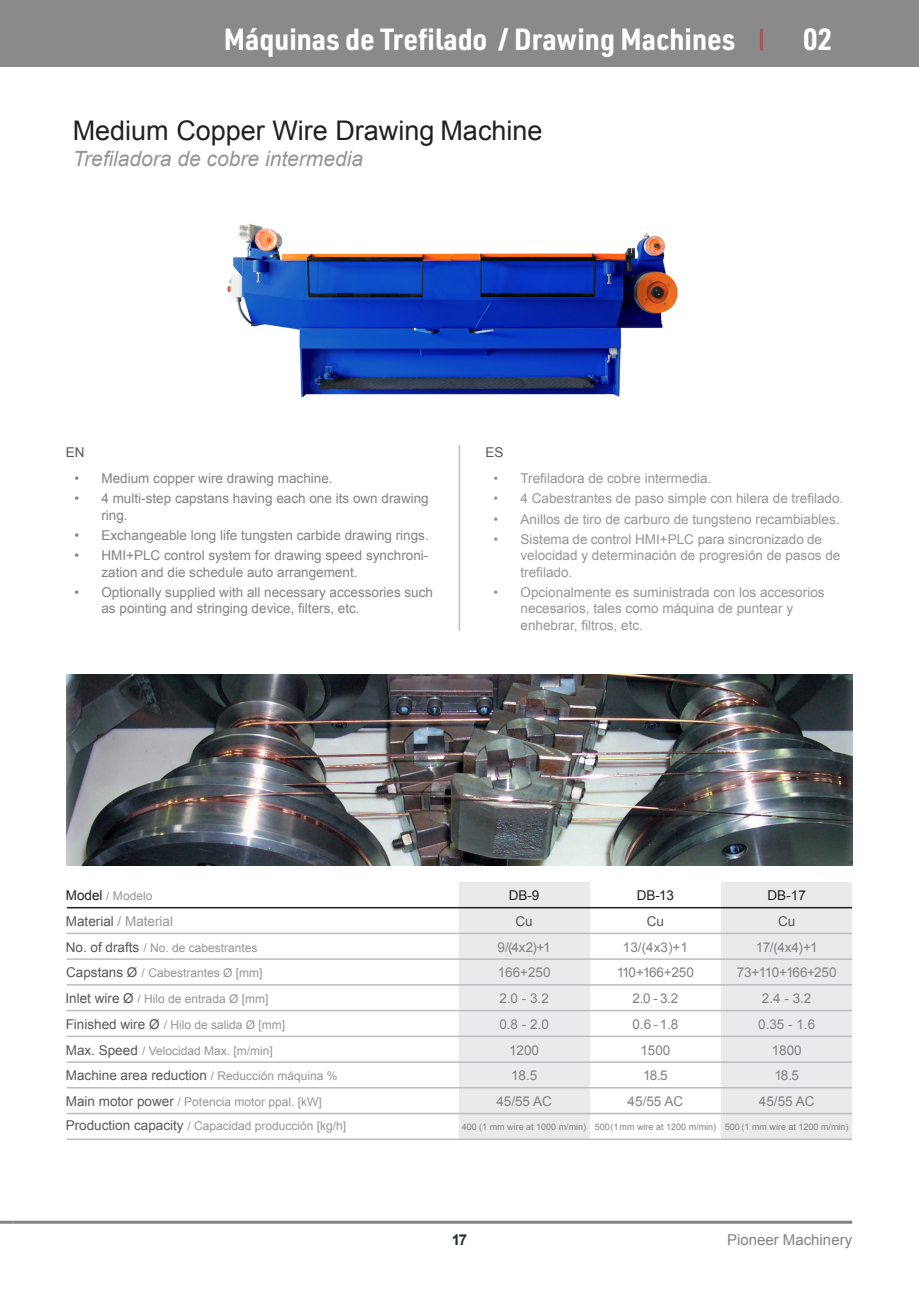
<style>
.page{position:relative;width:919px;height:1289px;background:#fff}
.page>*{position:absolute;margin:0;border:0;box-sizing:border-box;transform-origin:0 0}
.t1{font:700 30px "URWDIN Semi Cond";color:#fff}
.t2{font:27px "Arial";color:#231f20}
.t3{font:italic 21px "Arial";color:#939598}
.t4{font:15px "Arial";color:#808285}
.t5{font:700 15px "Arial";color:#1f2938}
.t6{font:13.5px/16.2px "Arial";color:#808285}
.t7{font:13.5px/16.2px "Arial";color:#939598}
.t8{font:13.5px "Arial";color:#57585a}
.t9{font:13.5px "Arial";color:#231f20}
.t10{font:13.5px "Arial";letter-spacing:-.05em;color:#808285}
.t11{font:12px "Arial";color:#939598}
.t12{font:9px "Arial";color:#808285}
.s1{font-size:13.5px;color:#231f20}
.s2{color:#57585a}
.s3{font-size:13.5px;color:#57585a}
.s4{font-size:12px;color:#939598}
</style>
<div class="page">
<hr style="left:458px;top:445px;width:2px;height:185px;background:#bcbdc0">
<svg style="left:0;top:1220px;width:13px;height:3px"></svg>
<div style="left:0;top:0;width:918px;height:67px;background:#8a8a8a"></div>
<hr style="left:13px;top:1220px;width:839px;height:3px;background:#808285">
<hr style="left:759px;top:29px;width:3px;height:21px;background:#c02426">
<img style="left:67px;top:674px;width:785px;height:191px">
<img style="left:227px;top:223px;width:451px;height:175px">
<div style="left:721px;top:882px;width:131px;height:257px;background:#e9eaeb"></div>
<div style="left:458px;top:882px;width:131px;height:257px;background:#e9eaeb"></div>
<hr style="left:67px;top:1009px;width:785px;height:2px;background:#bcbdc0">
<hr style="left:67px;top:984px;width:785px;height:1px;background:#bcbdc0">
<hr style="left:67px;top:958px;width:785px;height:1px;background:#bcbdc0">
<hr style="left:67px;top:932px;width:785px;height:2px;background:#bcbdc0">
<hr style="left:67px;top:906px;width:785px;height:2px;background:#231f20">
<hr style="left:67px;top:1086px;width:785px;height:2px;background:#bcbdc0">
<hr style="left:67px;top:1061px;width:785px;height:1px;background:#bcbdc0">
<hr style="left:67px;top:1035px;width:785px;height:2px;background:#bcbdc0">
<hr style="left:67px;top:1138px;width:785px;height:1px;background:#bcbdc0">
<hr style="left:67px;top:1112px;width:785px;height:2px;background:#bcbdc0">
<h1 class="t1" style="left:224px;top:19px;width:513px">Máquinas de Trefilado / Drawing Machines</h1>
<h1 class="t1" style="left:803px;top:19px;width:30px">02</h1>
<p class="t2" style="left:73px;top:113px;width:471px">Medium Copper Wire Drawing Machine</p>
<p class="t3" style="left:73px;top:145px;width:292px">Trefiladora de cobre intermedia</p>
<p class="t8" style="left:66px;top:443px;width:20px">EN</p>
<p class="t6" style="left:74px;top:470px;width:260px">• Medium copper wire drawing machine.</p>
<p class="t6" style="left:101px;top:490px;width:329px;text-indent:-27px">• 4 multi-step capstans having each one its own drawing ring.</p>
<p class="t6" style="left:74px;top:527px;width:356px">• Exchangeable long life tungsten carbide drawing rings.</p>
<p class="t6" style="left:101px;top:548px;width:328px;text-indent:-27px">• HMI+PLC control system for drawing speed synchroni&shy;zation and die schedule auto arrangement.</p>
<p class="t6" style="left:101px;top:584px;width:333px;text-indent:-27px">• Optionally supplied with all necessary accessories such as pointing and stringing device, filters, etc.</p>
<p class="t8" style="left:485px;top:443px;width:20px">ES</p>
<p class="t7" style="left:493px;top:470px;width:219px">• Trefiladora de cobre intermedia.</p>
<p class="t7" style="left:493px;top:490px;width:351px">• 4 Cabestrantes de paso simple con hilera de trefilado.</p>
<p class="t7" style="left:493px;top:511px;width:347px">• Anillos de tiro de carburo de tungsteno recambiables.</p>
<p class="t7" style="left:520px;top:531px;width:321px;text-indent:-27px">• Sistema de control HMI+PLC para sincronizado de velocidad y determinación de progresión de pasos de trefilado.</p>
<p class="t7" style="left:520px;top:584px;width:305px;text-indent:-27px">• Opcionalmente es suministrada con los accesorios necesarios, tales como máquina de puntear y enhebrar, filtros, etc.</p>
<p class="t11" style="left:66px;top:888px;width:88px"><span class="s1">Model</span> / Modelo</p>
<p class="t9" style="left:508px;top:886px;width:32px">DB-9</p>
<p class="t9" style="left:636px;top:886px;width:39px">DB-13</p>
<p class="t9" style="left:767px;top:886px;width:40px">DB-17</p>
<p class="t7" style="left:66px;top:913px;width:109px"><span class="s2">Material</span> / Material</p>
<p class="t8" style="left:515px;top:912px;width:19px">Cu</p>
<p class="t8" style="left:646px;top:912px;width:19px">Cu</p>
<p class="t8" style="left:778px;top:912px;width:19px">Cu</p>
<p class="t11" style="left:66px;top:939px;width:193px"><span class="s3">No. of drafts</span> / No. de cabestrantes</p>
<p class="t11" style="left:66px;top:965px;width:198px"><span class="s3">Capstans Ø</span> / Cabestrantes Ø [mm]</p>
<p class="t11" style="left:65px;top:991px;width:204px"><span class="s3">Inlet wire Ø</span> / Hilo de entrada Ø [mm]</p>
<p class="t11" style="left:66px;top:1016px;width:221px"><span class="s3">Finished wire Ø</span> / Hilo de salida Ø [mm]</p>
<p class="t11" style="left:66px;top:1042px;width:208px"><span class="s3">Max. Speed</span> / Velocidad Max. [m/min]</p>
<p class="t8" style="left:66px;top:1066px;width:273px">Machine area reduction <span class="s4">/ Reducción máquina %</span></p>
<p class="t11" style="left:66px;top:1093px;width:257px"><span class="s3">Main motor power</span> / Potencia motor ppal. [kW]</p>
<p class="t11" style="left:66px;top:1118px;width:282px"><span class="s3">Production capacity</span> / Capacidad producción [kg/h]</p>
<p class="t6" style="left:497px;top:938px;width:55px">9/(4x2)+1</p>
<p class="t6" style="left:623px;top:938px;width:66px">13/(4x3)+1</p>
<p class="t6" style="left:755px;top:939px;width:63px">17/(4x4)+1</p>
<p class="t6" style="left:497px;top:964px;width:54px">166+250</p>
<p class="t10" style="left:617px;top:963px;width:78px">110+166+250</p>
<p class="t6" style="left:736px;top:964px;width:101px">73+110+166+250</p>
<p class="t6" style="left:499px;top:990px;width:51px">2.0 - 3.2</p>
<p class="t6" style="left:632px;top:990px;width:47px">2.0 - 3.2</p>
<p class="t6" style="left:761px;top:990px;width:51px">2.4 - 3.2</p>
<p class="t6" style="left:499px;top:1016px;width:51px">0.8 - 2.0</p>
<p class="t6" style="left:632px;top:1016px;width:48px">0.6 - 1.8</p>
<p class="t6" style="left:758px;top:1016px;width:59px">0.35 - 1.6</p>
<p class="t6" style="left:509px;top:1041px;width:32px">1200</p>
<p class="t6" style="left:640px;top:1041px;width:32px">1500</p>
<p class="t6" style="left:771px;top:1041px;width:32px">1800</p>
<p class="t6" style="left:511px;top:1067px;width:28px">18.5</p>
<p class="t6" style="left:643px;top:1067px;width:26px">18.5</p>
<p class="t6" style="left:774px;top:1067px;width:26px">18.5</p>
<p class="t6" style="left:496px;top:1093px;width:57px">45/55 AC</p>
<p class="t6" style="left:627px;top:1092px;width:57px">45/55 AC</p>
<p class="t6" style="left:758px;top:1092px;width:57px">45/55 AC</p>
<p class="t12" style="left:461px;top:1120px;width:126px">400 (1 mm wire at 1000 m/min)</p>
<p class="t12" style="left:594px;top:1121px;width:123px">500 (1 mm wire at 1200 m/min)</p>
<p class="t12" style="left:724px;top:1121px;width:125px">500 (1 mm wire at 1200 m/min)</p>
<p class="t5" style="left:451px;top:1229px;width:17px">17</p>
<p class="t4" style="left:727px;top:1229px;width:127px">Pioneer Machinery</p>
</div>
